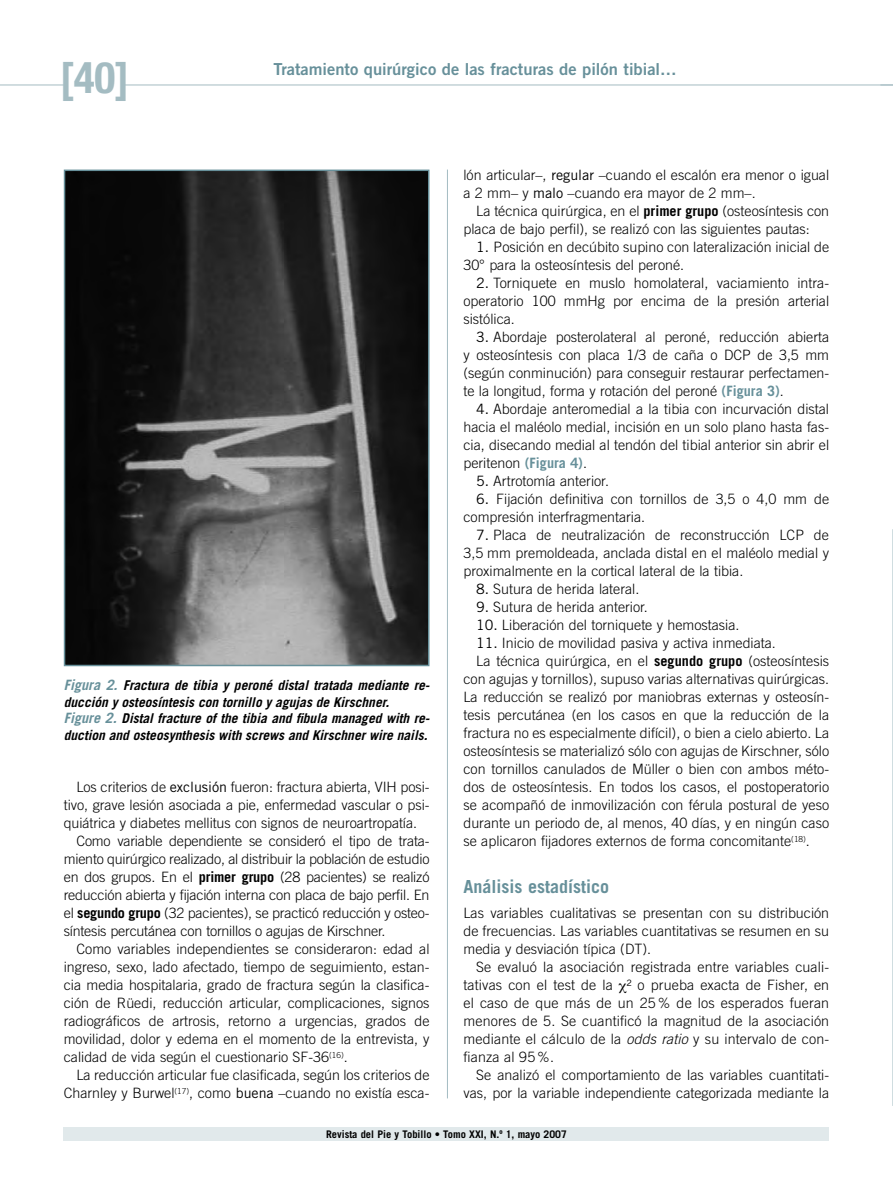
<style>
.page{position:relative;width:893px;height:1191px;background:#fff}
.page>*{position:absolute;margin:0;border:0;box-sizing:border-box;transform-origin:0 0}
.t1{font:700 condensed 43.5px "Helvetica Neue";color:#a4bcc2}
._04_02-Ladillo_2{font:700 18px "Trade Gothic";color:#67909a}
._00_01-Cintillo{font:16.5px "Trade Gothic Bold Two";color:#67909a}
._05_02_Texto_general{font:300 14.25px/18px "Trade Gothic";color:#000;text-align:justify}
._08_02-Pie_de_figura__ingl{font:italic 700 13.5px/16.5px "Trade Gothic";color:#000}
._08_01-Pie_de_figura{font:italic 700 13.5px/16.5px "Trade Gothic";color:#000}
.t2{font:700 10.5px "Trade Gothic";color:#000}
.s1{font-size:14.25px;color:#67909a}
.s2{font-weight:400}
.s3{font-weight:700}
.s4{font-weight:700;color:#67909a}
.s5{font-style:italic}
</style>
<div class="page">
<hr style="left:0;top:85px;width:64px;height:1px;background:#a4bcc2">
<hr style="left:121px;top:85px;width:772px;height:1px;background:#a4bcc2">
<div style="left:64px;top:1127px;width:765px;height:13px;background:#e1e9eb"></div>
<hr style="left:892px;top:529px;width:1px;height:577px;background:#a4bcc2">
<svg style="left:880px;top:85px;width:13px;height:1px"></svg>
<hr style="left:447px;top:170px;width:1px;height:928px;background:#a4bcc2">
<img style="left:67px;top:173px;width:359px;height:490px">
<div style="left:64px;top:170px;width:365px;height:496px;border:2px solid #67909a"></div>
<h1 class="t1" style="left:60px;top:51px;width:71px">[40]</h1>
<p class="_00_01-Cintillo" style="left:273px;top:59px;width:405px">Tratamiento quirúrgico de las fracturas de pilón tibial…</p>
<p class="_08_01-Pie_de_figura" style="left:64px;top:676px;width:366px"><span class="s1">Figura 2.</span> Fractura de tibia y peroné distal tratada mediante re&shy;ducción y osteosíntesis con tornillo y agujas de Kirschner.</p>
<p class="_08_02-Pie_de_figura__ingl" style="left:64px;top:709px;width:366px"><span class="s1">Figure 2.</span> Distal fracture of the tibia and fibula managed with re&shy;duction and osteosynthesis with screws and Kirschner wire nails.</p>
<p class="_05_02_Texto_general" style="left:64px;top:778px;width:367px;text-indent:13px">Los criterios de <span class="s2">exclusión</span> fueron: fractura abierta, VIH posi&shy;tivo, grave lesión asociada a pie, enfermedad vascular o psi&shy;quiátrica y diabetes mellitus con signos de neuroartropatía.</p>
<p class="_05_02_Texto_general" style="left:64px;top:832px;width:367px;text-indent:13px">Como variable dependiente se consideró el tipo de trata&shy;miento quirúrgico realizado, al distribuir la población de estudio en dos grupos. En el <span class="s3">primer grupo</span> (28 pacientes) se realizó reducción abierta y fijación interna con placa de bajo perfil. En el <span class="s3">segundo grupo</span> (32 pacientes), se practicó reducción y osteo&shy;síntesis percutánea con tornillos o agujas de Kirschner.</p>
<p class="_05_02_Texto_general" style="left:64px;top:940px;width:367px;text-indent:13px">Como variables independientes se consideraron: edad al ingreso, sexo, lado afectado, tiempo de seguimiento, estan&shy;cia media hospitalaria, grado de fractura según la clasifica&shy;ción de Rüedi, reducción articular, complicaciones, signos radiográficos de artrosis, retorno a urgencias, grados de movilidad, dolor y edema en el momento de la entrevista, y calidad de vida según el cuestionario SF-36<sup>(16)</sup>.</p>
<p class="_05_02_Texto_general" style="left:64px;top:1066px;width:367px;text-align:right">La reducción articular fue clasificada, según los criterios de<br>Charnley y Burwel<sup>(17)</sup>, como <span class="s2">buena</span> –cuando no existía esca-</p>
<p class="_05_02_Texto_general" style="left:463px;top:166px;width:367px">lón articular–, <span class="s2">regular</span> –cuando el escalón era menor o igual a 2 mm– y <span class="s2">malo</span> –cuando era mayor de 2 mm–.</p>
<p class="_05_02_Texto_general" style="left:463px;top:202px;width:367px;text-indent:13px">La técnica quirúrgica, en el <span class="s3">primer grupo</span> (osteosíntesis con placa de bajo perfil), se realizó con las siguientes pautas:</p>
<p class="_05_02_Texto_general" style="left:463px;top:238px;width:367px;text-indent:13px"><span class="s2">1.</span> Posición en decúbito supino con lateralización inicial de<br>30° para la osteosíntesis del peroné.</p>
<p class="_05_02_Texto_general" style="left:463px;top:274px;width:367px;text-indent:13px"><span class="s2">2.</span> Torniquete en muslo homolateral, vaciamiento intra&shy;operatorio 100 mmHg por encima de la presión arterial sistólica.</p>
<p class="_05_02_Texto_general" style="left:463px;top:328px;width:367px;text-indent:13px"><span class="s2">3.</span> Abordaje posterolateral al peroné, reducción abierta y osteosíntesis con placa 1/3 de caña o DCP de 3,5 mm (según conminución) para conseguir restaurar perfectamen&shy;te la longitud, forma y rotación del peroné <span class="s4">(Figura 3)</span>.</p>
<p class="_05_02_Texto_general" style="left:463px;top:400px;width:367px;text-indent:13px"><span class="s2">4.</span> Abordaje anteromedial a la tibia con incurvación distal hacia el maléolo medial, incisión en un solo plano hasta fas&shy;cia, disecando medial al tendón del tibial anterior sin abrir el peritenon <span class="s4">(Figura 4)</span>.</p>
<p class="_05_02_Texto_general" style="left:476px;top:472px;width:134px"><span class="s2">5.</span> Artrotomía anterior.</p>
<p class="_05_02_Texto_general" style="left:463px;top:490px;width:367px;text-indent:13px"><span class="s2">6.</span> Fijación definitiva con tornillos de 3,5 o 4,0 mm de compresión interfragmentaria.</p>
<p class="_05_02_Texto_general" style="left:463px;top:526px;width:367px;text-indent:13px"><span class="s2">7.</span> Placa de neutralización de reconstrucción LCP de 3,5 mm premoldeada, anclada distal en el maléolo medial y proximalmente en la cortical lateral de la tibia.</p>
<p class="_05_02_Texto_general" style="left:476px;top:580px;width:165px"><span class="s2">8.</span> Sutura de herida lateral.</p>
<p class="_05_02_Texto_general" style="left:476px;top:598px;width:173px"><span class="s2">9.</span> Sutura de herida anterior.</p>
<p class="_05_02_Texto_general" style="left:476px;top:616px;width:265px"><span class="s2">10.</span> Liberación del torniquete y hemostasia.</p>
<p class="_05_02_Texto_general" style="left:476px;top:634px;width:301px"><span class="s2">11.</span> Inicio de movilidad pasiva y activa inmediata.</p>
<p class="_05_02_Texto_general" style="left:463px;top:652px;width:367px;text-indent:13px">La técnica quirúrgica, en el <span class="s3">segundo grupo</span> (osteosíntesis con agujas y tornillos), supuso varias alternativas quirúrgicas.<br>La reducción se realizó por maniobras externas y osteosín&shy;tesis percutánea (en los casos en que la reducción de la fractura no es especialmente difícil), o bien a cielo abierto. La osteosíntesis se materializó sólo con agujas de Kirschner, sólo con tornillos canulados de Müller o bien con ambos méto&shy;dos de osteosíntesis. En todos los casos, el postoperatorio se acompañó de inmovilización con férula postural de yeso durante un periodo de, al menos, 40 días, y en ningún caso se aplicaron fijadores externos de forma concomitante<sup>(18)</sup>.</p>
<p class="_04_02-Ladillo_2" style="left:463px;top:875px;width:147px">Análisis estadístico</p>
<p class="_05_02_Texto_general" style="left:463px;top:904px;width:367px">Las variables cualitativas se presentan con su distribución de frecuencias. Las variables cuantitativas se resumen en su media y desviación típica (DT).</p>
<p class="_05_02_Texto_general" style="left:463px;top:958px;width:367px;text-indent:13px">Se evaluó la asociación registrada entre variables cuali&shy;tativas con el test de la ² o prueba exacta de Fisher, en el caso de que más de un 25 % de los esperados fueran menores de 5. Se cuantificó la magnitud de la asociación mediante el cálculo de la <span class="s5">odds ratio</span> y su intervalo de con&shy;fianza al 95 %.</p>
<p class="_05_02_Texto_general" style="left:463px;top:1066px;width:367px;text-align:right">Se analizó el comportamiento de las variables cuantitati&shy;vas, por la variable independiente categorizada mediante la</p>
<p class="t2" style="left:326px;top:1127px;width:242px">Revista del Pie y Tobillo • Tomo XXI, N.º 1, mayo 2007</p>
</div>
